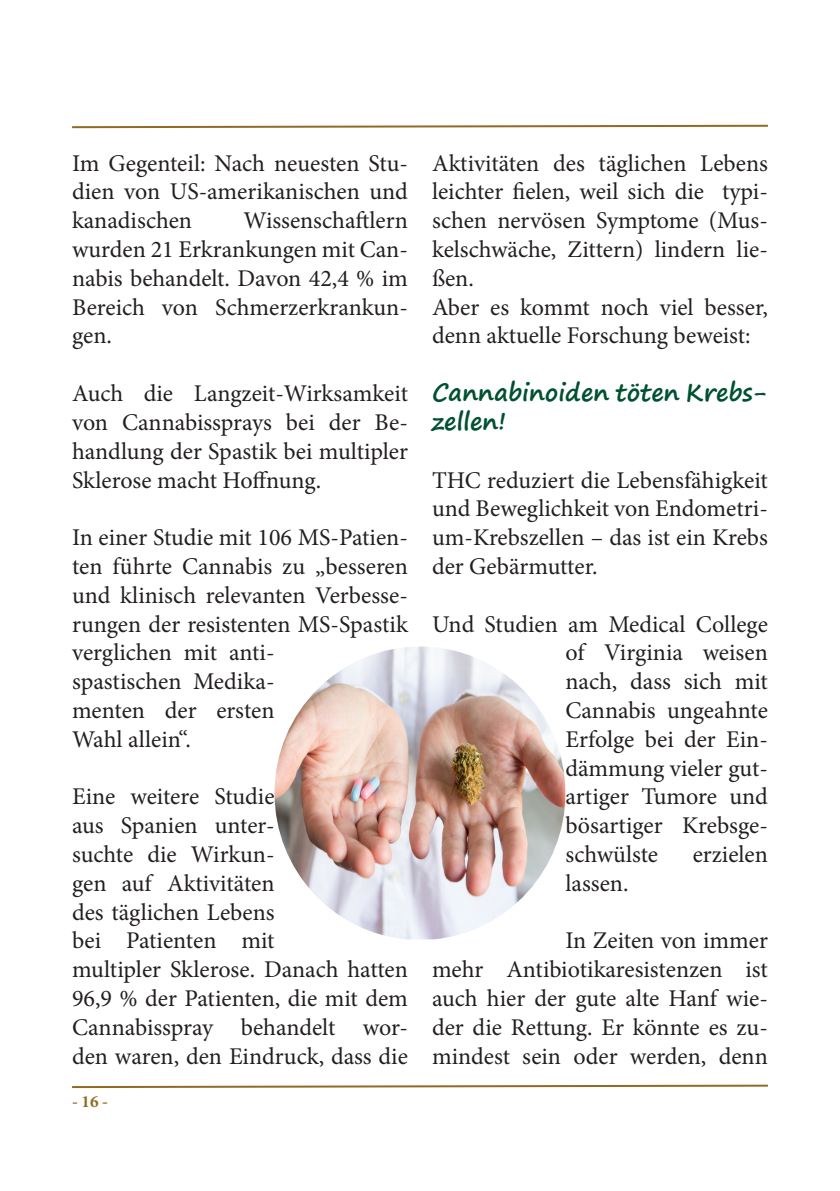
<style>
.page{position:relative;width:840px;height:1191px;background:#fff}
.page>*{position:absolute;margin:0;border:0;box-sizing:border-box;transform-origin:0 0}
.t1{font:24px/28.8px "Minion Pro";color:#231f20;text-align:justify}
.t2{font:700 24px/28.8px "Segoe Print";color:#005130}
.t3{font:700 17px "Minion Pro";color:#926a22}
</style>
<div class="page">
<svg style="left:72px;top:124px;width:696px;height:5px"></svg>
<svg style="left:72px;top:1084px;width:696px;height:5px"></svg>
<img style="left:274px;top:646px;width:291px;height:293px">
<p class="t1" style="left:72px;top:149px;width:337px">Im Gegenteil: Nach neuesten Stu&shy;dien von US-amerikanischen und kanadischen</p>
<p class="t1" style="left:72px;top:206px;width:337px;text-indent:171px">Wissenschaftlern wurden 21 Erkrankungen mit Can&shy;nabis behandelt. Davon 42,4 % im Bereich von Schmerzerkrankun&shy;gen.</p>
<p class="t1" style="left:72px;top:379px;width:337px">Auch die Langzeit-Wirksamkeit von Cannabissprays bei der Be&shy;handlung der Spastik bei multipler Sklerose macht Hoffnung.</p>
<p class="t1" style="left:72px;top:523px;width:337px;text-align:left">In einer Studie mit 106 MS-Patien&shy;ten führte Cannabis zu „besseren und klinisch relevanten Verbesse&shy;rungen der resistenten MS-Spastik verglichen mit anti-<br>spastischen Medika-<br>menten der ersten<br>Wahl allein“.</p>
<p class="t1" style="left:72px;top:782px;width:337px;text-align:left">Eine weitere Studie<br>aus Spanien unter-<br>suchte die Wirkun-<br>gen auf Aktivitäten<br>des täglichen Lebens<br>bei Patienten mit<br>multipler Sklerose. Danach hatten<br>96,9 % der Patienten, die mit dem<br>Cannabisspray behandelt wor&shy;den waren, den Eindruck, dass die</p>
<p class="t3" style="left:72px;top:1089px;width:38px">- 16 -</p>
<p class="t1" style="left:432px;top:149px;width:337px">Aktivitäten des täglichen Lebens leichter fielen, weil sich die typi&shy;schen nervösen Symptome (Mus&shy;kelschwäche, Zittern) lindern lie&shy;ßen.</p>
<p class="t1" style="left:432px;top:293px;width:337px">Aber es kommt noch viel besser, denn aktuelle Forschung beweist:</p>
<p class="t2" style="left:432px;top:377px;width:337px">Cannabinoiden töten Krebs&shy;zellen!</p>
<p class="t1" style="left:432px;top:465px;width:337px">THC reduziert die Lebensfähigkeit und Beweglichkeit von Endometri&shy;um-Krebszellen – das ist ein Krebs der Gebärmutter.</p>
<p class="t1" style="left:565px;top:609px;width:204px;text-indent:-133px">Und Studien am Medical College of Virginia weisen nach, dass sich mit Cannabis ungeahnte Erfolge bei der Ein&shy;dämmung vieler gut&shy;artiger Tumore und bösartiger Krebsge&shy;schwülste</p>
<p class="t1" style="left:692px;top:840px;width:77px">erzielen</p>
<p class="t1" style="left:565px;top:869px;width:65px">lassen.</p>
<p class="t1" style="left:432px;top:926px;width:337px;text-indent:133px">In Zeiten von immer mehr Antibiotikaresistenzen ist auch hier der gute alte Hanf wie&shy;der die Rettung. Er könnte es zu&shy;mindest sein oder werden, denn</p>
</div>
